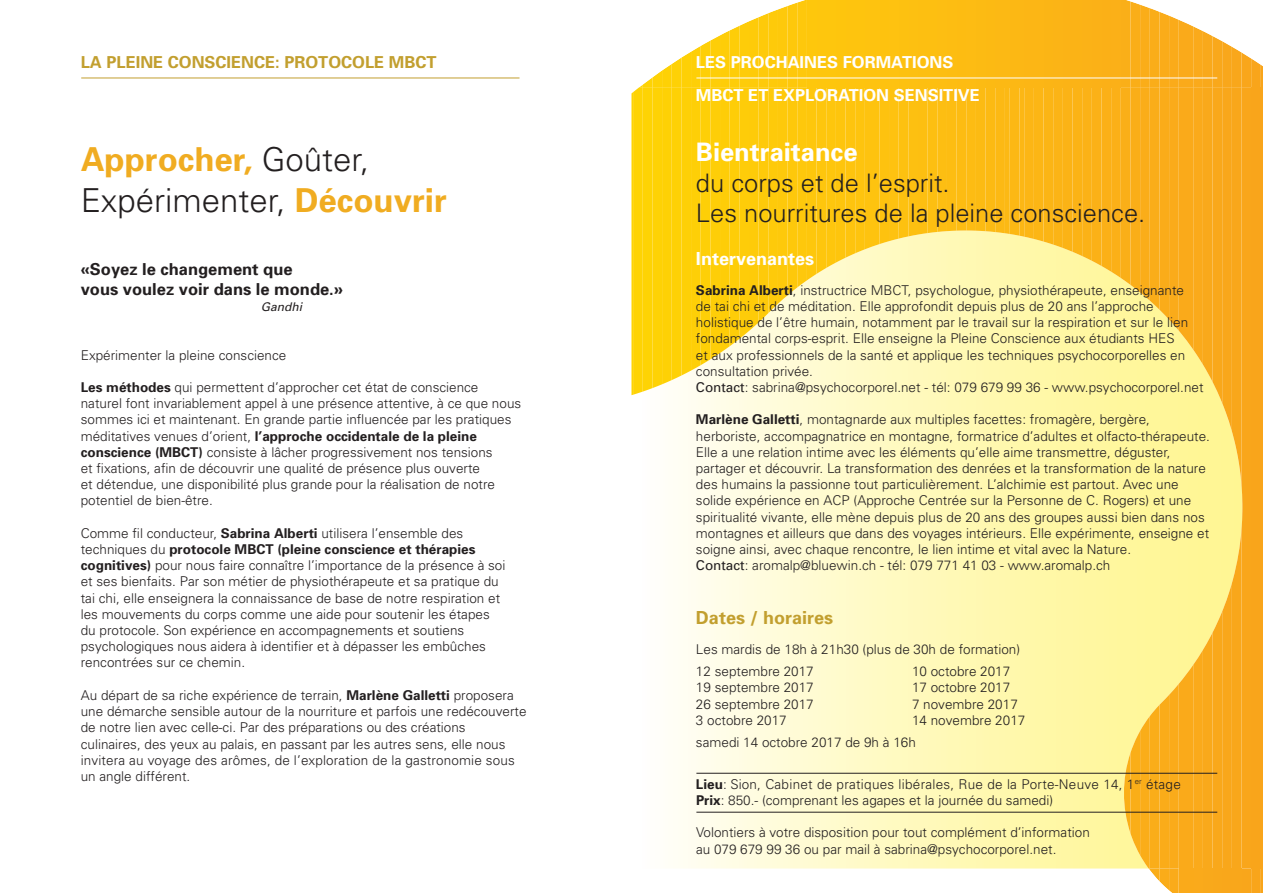
<style>
.page{position:relative;width:1263px;height:893px;background:#fff}
.page>*{position:absolute;margin:0;border:0;box-sizing:border-box;transform-origin:0 0}
.t1{font:300 33px/41.4px "Univers";color:#231f20}
.t2{font:300 25.5px/30px "Univers";color:#231f20}
.t3{font:700 25.5px "Univers";color:#fff}
.t4{font:700 18px "Univers";color:#c29f2f}
.t5{font:700 18px "Univers";color:#fff}
.t6{font:700 16.5px/33px "Univers";color:#fff}
.t7{font:700 16.5px/19.8px "Univers";color:#231f20}
.t8{font:700 16.5px "Univers";color:#c29f2f}
.t9{font:300 13.5px/16.2px "Univers";color:#231f20}
.t10{font:300 13.5px/16.2px "Univers";letter-spacing:.02em;color:#231f20}
.t11{font:italic 12px "Univers";color:#231f20}
.s1{font-weight:700;color:#f0ac21}
.s2{font-weight:700}
.s3{font-weight:400}
</style>
<div class="page">
<svg style="left:631px;top:0;width:632px;height:893px;background:#fde283"></svg>
<hr style="left:696px;top:78px;width:521px;height:1px;background:#fff">
<hr style="left:81px;top:78px;width:438px;height:1px;background:#c29f2f">
<hr style="left:696px;top:773px;width:521px;height:1px;background:#231f20">
<hr style="left:696px;top:812px;width:521px;height:1px;background:#231f20">
<p class="t8" style="left:81px;top:51px;width:357px">LA PLEINE CONSCIENCE: PROTOCOLE MBCT</p>
<h1 class="t1" style="left:81px;top:137px;width:368px"><span class="s1">Approcher,</span> Goûter,<br>Expérimenter, <span class="s1">Découvrir</span></h1>
<p class="t7" style="left:81px;top:259px;width:264px">«Soyez le changement que<br>vous voulez voir dans le monde.»</p>
<p class="t11" style="left:261px;top:299px;width:43px">Gandhi</p>
<p class="t9" style="left:81px;top:346px;width:207px">Expérimenter la pleine conscience</p>
<p class="t9" style="left:81px;top:379px;width:442px"><span class="s2">Les méthodes</span> qui permettent d’approcher cet état de conscience naturel font invariablement appel à une présence attentive, à ce que nous sommes ici et maintenant. En grande partie influencée par les pratiques méditatives venues d’orient, <span class="s2">l’approche occidentale de la pleine conscience (MBCT)</span> consiste à lâcher progressivement nos tensions<br>et fixations, afin de découvrir une qualité de présence plus ouverte<br>et détendue, une disponibilité plus grande pour la réalisation de notre potentiel de bien-être.</p>
<p class="t9" style="left:81px;top:525px;width:426px">Comme fil conducteur, <span class="s2">Sabrina Alberti</span> utilisera l’ensemble des techniques du <span class="s2">protocole MBCT (pleine conscience et thérapies cognitives)</span> pour nous faire connaître l’importance de la présence à soi et ses bienfaits. Par son métier de physiothérapeute et sa pratique du tai chi, elle enseignera la connaissance de base de notre respiration et les mouvements du corps comme une aide pour soutenir les étapes du protocole. Son expérience en accompagnements et soutiens psychologiques nous aidera à identifier et à dépasser les embûches rencontrées sur ce chemin.</p>
<p class="t9" style="left:81px;top:687px;width:447px">Au départ de sa riche expérience de terrain, <span class="s2">Marlène Galletti</span> proposera une démarche sensible autour de la nourriture et parfois une redécouverte de notre lien avec celle-ci. Par des préparations ou des créations culinaires, des yeux au palais, en passant par les autres sens, elle nous invitera au voyage des arômes, de l’exploration de la gastronomie sous un angle différent.</p>
<p class="t6" style="left:696px;top:45px;width:285px">LES PROCHAINES FORMATIONS<br>MBCT ET EXPLORATION SENSITIVE</p>
<h2 class="t3" style="left:696px;top:136px;width:163px">Bientraitance</h2>
<h2 class="t2" style="left:696px;top:167px;width:451px">du corps et de l’esprit.<br>Les nourritures de la pleine conscience.</h2>
<h3 class="t5" style="left:696px;top:247px;width:120px">Intervenantes</h3>
<p class="t9" style="left:696px;top:282px;width:509px"><span class="s2">Sabrina Alberti</span>, instructrice MBCT, psychologue, physiothérapeute, enseignante<br>de tai chi et de méditation. Elle approfondit depuis plus de 20 ans l’approche holistique de l’être humain, notamment par le travail sur la respiration et sur le lien fondamental corps-esprit. Elle enseigne la Pleine Conscience aux étudiants HES<br>et aux professionnels de la santé et applique les techniques psychocorporelles en consultation privée.<br><span class="s3">Contact</span>: sabrina@psychocorporel.net - tél: 079 679 99 36 - www.psychocorporel.net</p>
<p class="t9" style="left:696px;top:411px;width:515px"><span class="s2">Marlène Galletti</span>, montagnarde aux multiples facettes: fromagère, bergère, herboriste, accompagnatrice en montagne, formatrice d’adultes et olfacto-thérapeute.<br>Elle a une relation intime avec les éléments qu’elle aime transmettre, déguster, partager et découvrir. La transformation des denrées et la transformation de la nature des humains la passionne tout particulièrement. L’alchimie est partout. Avec une solide expérience en ACP (Approche Centrée sur la Personne de C. Rogers) et une spiritualité vivante, elle mène depuis plus de 20 ans des groupes aussi bien dans nos montagnes et ailleurs que dans des voyages intérieurs. Elle expérimente, enseigne et soigne ainsi, avec chaque rencontre, le lien intime et vital avec la Nature.<br><span class="s3">Contact</span>: aromalp@bluewin.ch - tél: 079 771 41 03 - www.aromalp.ch</p>
<h3 class="t4" style="left:696px;top:606px;width:139px">Dates / horaires</h3>
<p class="t9" style="left:696px;top:638px;width:326px;line-height:22.2px">Les mardis de 18h à 21h30 (plus de 30h de formation)<br>12 septembre 2017</p>
<p class="t9" style="left:912px;top:663px;width:100px">10 octobre 2017</p>
<p class="t9" style="left:696px;top:679px;width:119px">19 septembre 2017</p>
<p class="t9" style="left:912px;top:679px;width:100px">17 octobre 2017</p>
<p class="t9" style="left:696px;top:695px;width:119px">26 septembre 2017</p>
<p class="t9" style="left:912px;top:695px;width:107px">7 novembre 2017</p>
<p class="t9" style="left:696px;top:711px;width:92px">3 octobre 2017</p>
<p class="t9" style="left:696px;top:708px;width:331px;line-height:22.2px;text-indent:216px">14 novembre 2017 samedi 14 octobre 2017 de 9h à 16h</p>
<p class="t10" style="left:696px;top:775px;width:486px"><span class="s2">Lieu</span>: Sion, Cabinet de pratiques libérales, Rue de la Porte-Neuve 14, 1<sup>er</sup> étage<br><span class="s2">Prix</span>: 850.- (comprenant les agapes et la journée du samedi)</p>
<p class="t9" style="left:696px;top:824px;width:395px">Volontiers à votre disposition pour tout complément d’information au 079 679 99 36 ou par mail à sabrina@psychocorporel.net.</p>
</div>
